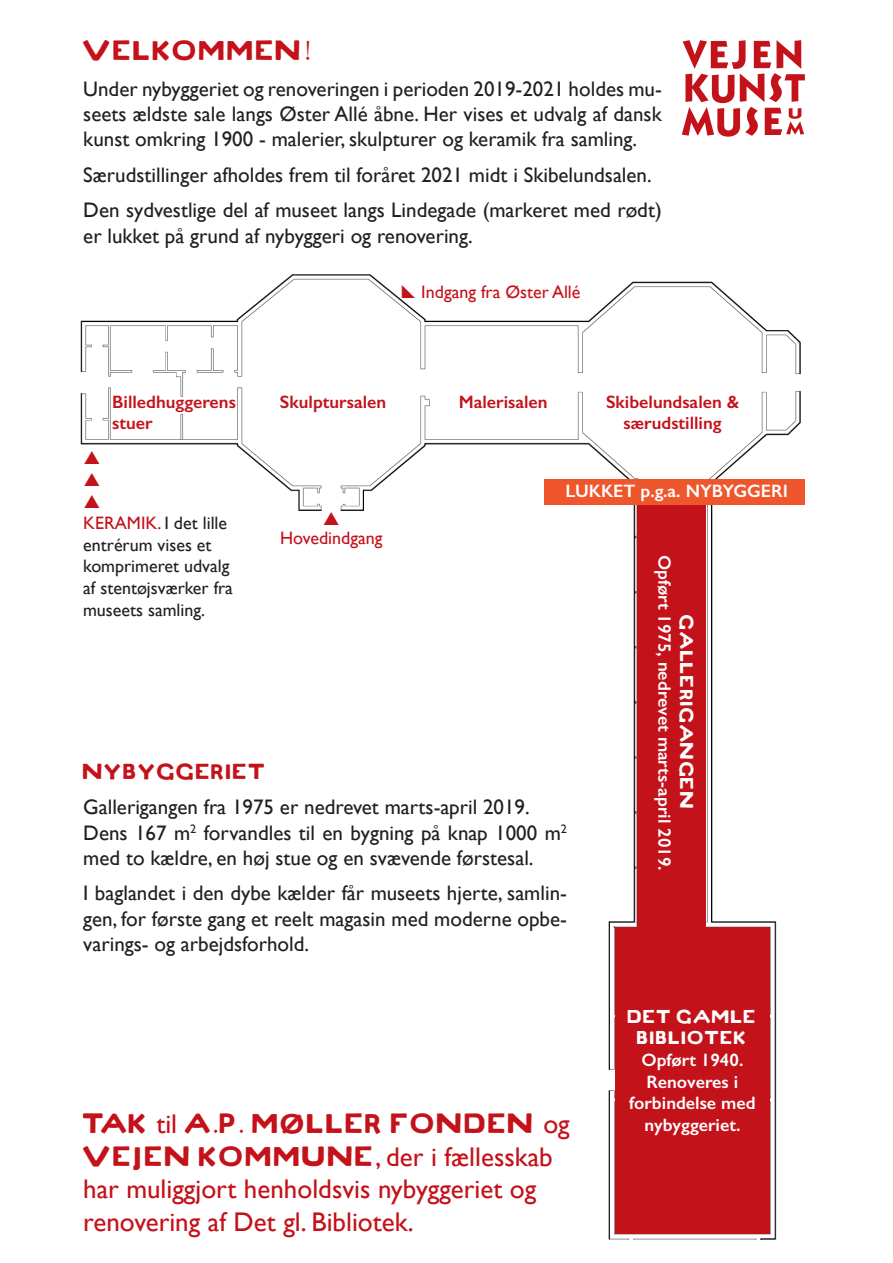
<style>
.page{position:relative;width:893px;height:1263px;background:#fff}
.page>*{position:absolute;margin:0;border:0;box-sizing:border-box;transform-origin:0 0}
.t1{font:27px/32.4px "Gill Sans";color:#c4121a}
.t2{font:27px "SEJ Knud V Engelhardt";color:#c4121a}
.t3{font:21px/25.2px "Gill Sans";color:#231f20;text-align:justify}
.t4{font:21px "SEJ Knud V Engelhardt";color:#c4121a}
.t5{font:600 18px/21.6px "Gill Sans";color:#fff;text-align:center}
.t6{font:18px/21.6px "Gill Sans";color:#231f20}
.t7{font:600 18px/21.6px "Gill Sans";color:#c4121a;text-align:center}
.t8{font:18px "Gill Sans";color:#c4121a}
.t9{font:18px/21.6px "SEJ Knud V Engelhardt";color:#fff;text-align:center}
.s1{color:#c4121a}
.s2{font-family:"Gill Sans"}
.s3{font-family:"SEJ Knud V Engelhardt"}
</style>
<div class="page">
<svg style="left:682px;top:40px;width:123px;height:97px"></svg>
<img style="left:80px;top:274px;width:721px;height:965px">
<div style="left:638px;top:480px;width:68px;height:458px;background:#c4121a"></div>
<div style="left:615px;top:927px;width:155px;height:307px;background:#c4121a"></div>
<div style="left:544px;top:479px;width:261px;height:26px;background:#f0562b"></div>
<svg style="left:324px;top:512px;width:15px;height:13px"></svg>
<svg style="left:85px;top:451px;width:15px;height:13px"></svg>
<svg style="left:85px;top:473px;width:15px;height:13px"></svg>
<svg style="left:85px;top:494px;width:15px;height:13px"></svg>
<svg style="left:402px;top:284px;width:13px;height:14px"></svg>
<p class="t2" style="left:83px;top:35px;width:230px">VELKOMMEN!</p>
<p class="t3" style="left:83px;top:76px;width:580px">Under nybyggeriet og renoveringen i perioden 2019-2021 holdes mu&shy;seets ældste sale langs Øster Allé åbne. Her vises et udvalg af dansk kunst omkring 1900 - malerier, skulpturer og keramik fra samling.</p>
<p class="t3" style="left:83px;top:156px;width:580px;line-height:35.7px">Særudstillinger afholdes frem til foråret 2021 midt i Skibelundsalen.<br>Den sydvestlige del af museet langs Lindegade (markeret med rødt)</p>
<p class="t3" style="left:83px;top:223px;width:391px">er lukket på grund af nybyggeri og renovering.</p>
<p class="t7" style="left:112px;top:391px;width:125px">Billedhuggerens</p>
<p class="t7" style="left:280px;top:391px;width:108px">Skulptursalen</p>
<p class="t7" style="left:112px;top:412px;width:42px">stuer</p>
<p class="t8" style="left:421px;top:281px;width:161px">Indgang fra Øster Allé</p>
<p class="t7" style="left:459px;top:391px;width:90px">Malerisalen</p>
<p class="t7" style="left:606px;top:391px;width:135px">Skibelundsalen &amp; særudstilling</p>
<p class="t5" style="left:565px;top:480px;width:224px">LUKKET p.g.a. NYBYGGERI</p>
<p class="t6" style="left:83px;top:512px;width:151px"><span class="s1">KERAMIK.</span> I det lille entrérum vises et komprimeret udvalg af stentøjsværker fra museets samling.</p>
<p class="t8" style="left:280px;top:528px;width:104px">Hovedindgang</p>
<p class="t4" style="left:83px;top:759px;width:185px">NYBYGGERIET</p>
<p class="t3" style="left:83px;top:794px;width:485px;text-align:left">Gallerigangen fra 1975 er nedrevet marts-april 2019.<br>Dens 167 m<sup>2</sup> forvandles til en bygning på knap 1000 m<sup>2 </sup>med to kældre, en høj stue og en svævende førstesal.</p>
<p class="t3" style="left:83px;top:880px;width:485px">I baglandet i den dybe kælder får museets hjerte, samlin&shy;gen, for første gang et reelt magasin med moderne opbe&shy;varings- og arbejdsforhold.</p>
<p class="t2" style="left:83px;top:1108px;width:488px">TAK <span class="s2">til</span> A.P. MØLLER FONDEN <span class="s2">og</span></p>
<p class="t1" style="left:83px;top:1140px;width:471px"><span class="s3">VEJEN KOMMUNE</span>, der i fællesskab har muliggjort henholdsvis nybyggeriet og renovering af Det gl. Bibliotek.</p>
<p class="t5" style="left:675px;top:555px;width:317px;rotate:90deg">Opført 1975, nedrevet marts-april 2019.</p>
<p class="t9" style="left:697px;top:615px;width:196px;rotate:90deg">GALLERIGANGEN</p>
<p class="t9" style="left:628px;top:1005px;width:131px">DET GAMLE<br>BIBLIOTEK</p>
<p class="t5" style="left:629px;top:1049px;width:128px">Opført 1940.<br>Renoveres i forbindelse med nybyggeriet.</p>
</div>
